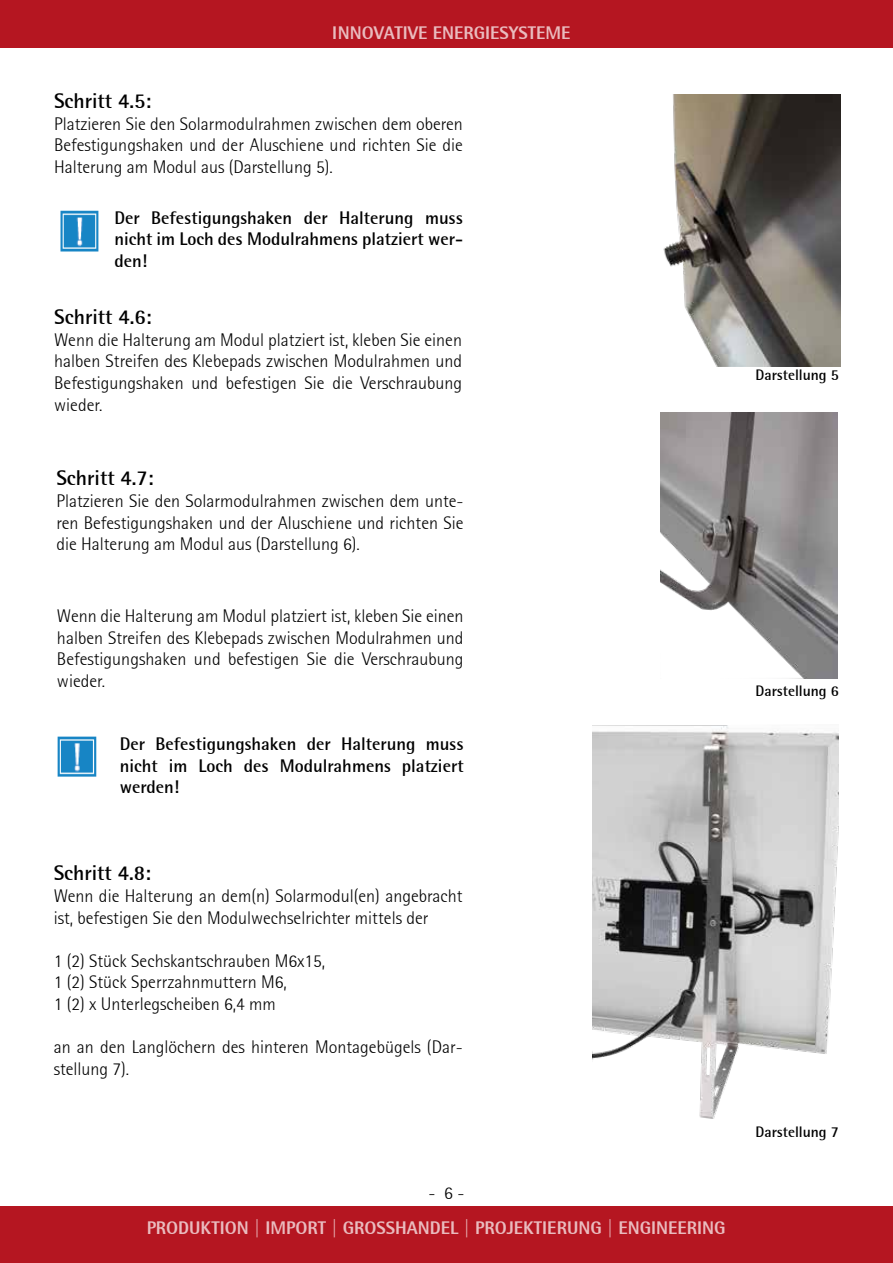
<style>
.page{position:relative;width:893px;height:1263px;background:#fff}
.page>*{position:absolute;margin:0;border:0;box-sizing:border-box;transform-origin:0 0}
.t1{font:700 21px "Rotis Semi Sans";color:#000}
.t2{font:300 18px/21.6px "Rotis Semisans";color:#000;text-align:justify}
.t3{font:700 18px/21.6px "Rotis Semi Sans";color:#000;text-align:justify}
.t4{font:800 18px "Rotis Semi Sans";color:#fff}
.t5{font:700 15px "Rotis Semi Sans";color:#000}
</style>
<div class="page">
<div style="left:0;top:0;width:893px;height:48px;background:#b51621"></div>
<div style="left:0;top:1206px;width:893px;height:57px;background:#b51621"></div>
<img style="left:660px;top:413px;width:178px;height:265px">
<img style="left:57px;top:736px;width:40px;height:41px">
<img style="left:60px;top:210px;width:39px;height:42px">
<img style="left:663px;top:94px;width:177px;height:272px">
<img style="left:592px;top:725px;width:247px;height:394px">
<p class="t4" style="left:333px;top:22px;width:239px">INNOVATIVE ENERGIESYSTEME</p>
<p class="t1" style="left:54px;top:88px;width:99px">Schritt 4.5:</p>
<p class="t2" style="left:54px;top:113px;width:410px">Platzieren Sie den Solarmodulrahmen zwischen dem oberen Befestigungshaken und der Aluschiene und richten Sie die Halterung am Modul aus (Darstellung 5).</p>
<p class="t3" style="left:114px;top:206px;width:350px">Der Befestigungshaken der Halterung muss nicht im Loch des Modulrahmens platziert wer&shy;den!</p>
<p class="t1" style="left:54px;top:304px;width:99px">Schritt 4.6:</p>
<p class="t2" style="left:54px;top:329px;width:409px">Wenn die Halterung am Modul platziert ist, kleben Sie einen halben Streifen des Klebepads zwischen Modulrahmen und Befestigungshaken und befestigen Sie die Verschraubung wieder.</p>
<p class="t1" style="left:56px;top:465px;width:99px">Schritt 4.7:</p>
<p class="t2" style="left:56px;top:490px;width:409px">Platzieren Sie den Solarmodulrahmen zwischen dem unte&shy;ren Befestigungshaken und der Aluschiene und richten Sie die Halterung am Modul aus (Darstellung 6).</p>
<p class="t2" style="left:57px;top:605px;width:408px">Wenn die Halterung am Modul platziert ist, kleben Sie einen halben Streifen des Klebepads zwischen Modulrahmen und Befestigungshaken und befestigen Sie die Verschraubung wieder.</p>
<p class="t3" style="left:120px;top:733px;width:345px">Der Befestigungshaken der Halterung muss nicht im Loch des Modulrahmens platziert werden!</p>
<p class="t1" style="left:54px;top:860px;width:99px">Schritt 4.8:</p>
<p class="t2" style="left:54px;top:885px;width:410px">Wenn die Halterung an dem(n) Solarmodul(en) angebracht ist, befestigen Sie den Modulwechselrichter mittels der</p>
<p class="t2" style="left:54px;top:950px;width:273px;text-align:left">1 (2) Stück Sechskantschrauben M6x15,<br>1 (2) Stück Sperrzahnmuttern M6,<br>1 (2) x Unterlegscheiben 6,4 mm</p>
<p class="t2" style="left:54px;top:1036px;width:410px">an an den Langlöchern des hinteren Montagebügels (Dar&shy;stellung 7).</p>
<p class="t2" style="left:429px;top:1182px;width:37px">- 6 -</p>
<p class="t4" style="left:147px;top:1217px;width:580px">PRODUKTION | IMPORT | GROSSHANDEL | PROJEKTIERUNG | ENGINEERING</p>
<p class="t5" style="left:756px;top:366px;width:85px">Darstellung 5</p>
<p class="t5" style="left:756px;top:682px;width:85px">Darstellung 6</p>
<p class="t5" style="left:756px;top:1123px;width:85px">Darstellung 7</p>
</div>
